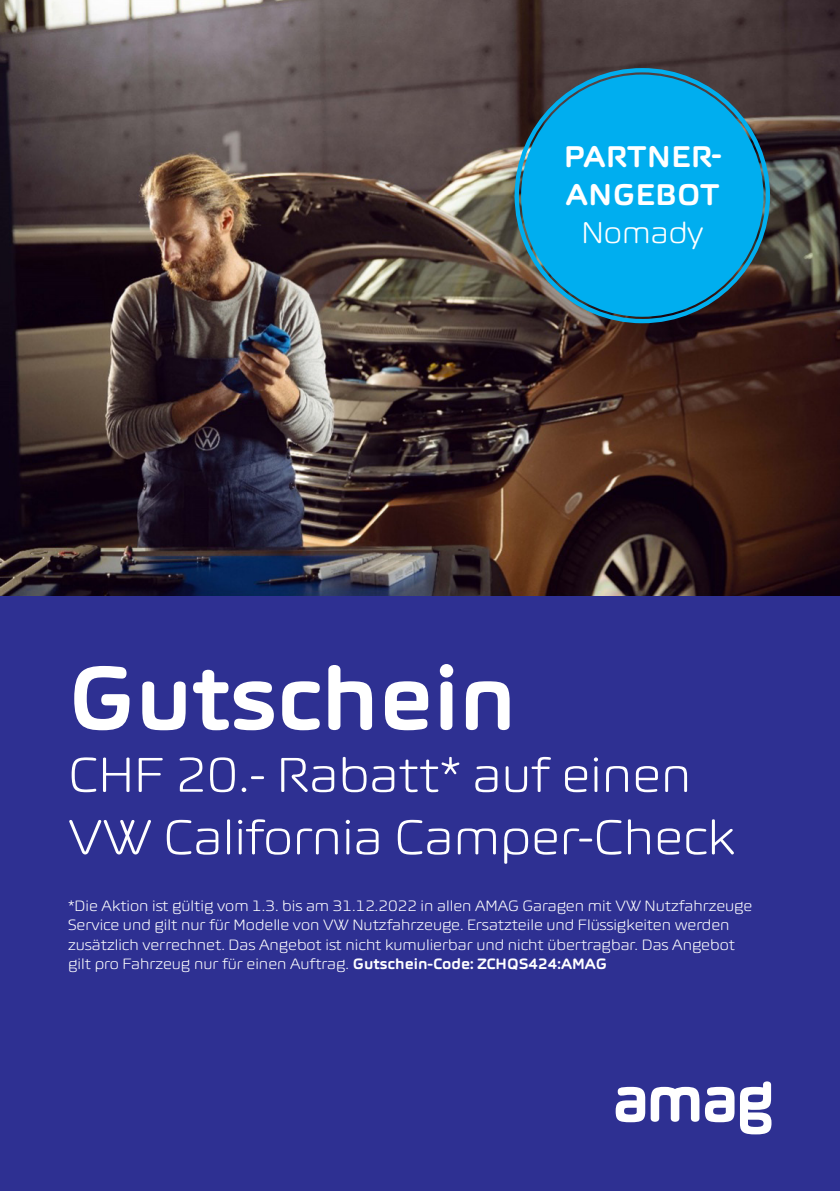
<style>
.page{position:relative;width:840px;height:1191px;background:#fff}
.page>*{position:absolute;margin:0;border:0;box-sizing:border-box;transform-origin:0 0}
.t1{font:700 96px "AMAG Display";color:#fff}
.t2{font:300 52px/62.4px "AMAG Display";color:#fff}
.t3{font:700 32px/38.4px "AMAG Display";letter-spacing:.015em;color:#fff}
.t4{font:300 32px "AMAG Display";color:#fff}
.t5{font:300 16px/19.2px "AMAG Display";color:#fff}
.s1{font-weight:700}
</style>
<div class="page">
<div style="left:0;top:584px;width:839px;height:607px;background:#2e3092"></div>
<img style="left:0;top:0;width:839px;height:595px">
<svg style="left:615px;top:1081px;width:156px;height:53px"></svg>
<div style="left:521px;top:75px;width:242px;height:242px;background:#00aeef;border-radius:50%"></div>
<h3 class="t3" style="left:563px;top:137px;width:159px">PARTNER-<br>ANGEBOT</h3>
<h3 class="t4" style="left:581px;top:214px;width:124px">Nomady</h3>
<h1 class="t1" style="left:68px;top:643px;width:449px">Gutschein</h1>
<h2 class="t2" style="left:68px;top:742px;width:667px">CHF 20.- Rabatt* auf einen<br>VW California Camper-Check</h2>
<p class="t5" style="left:68px;top:896px;width:685px">*Die Aktion ist gültig vom 1.3. bis am 31.12.2022 in allen AMAG Garagen mit VW Nutzfahrzeuge Service und gilt nur für Modelle von VW Nutzfahrzeuge. Ersatzteile und Flüssigkeiten werden zusätzlich verrechnet. Das Angebot ist nicht kumulierbar und nicht übertragbar. Das Angebot gilt pro Fahrzeug nur für einen Auftrag. <span class="s1">Gutschein-Code: ZCHQS424:AMAG</span></p>
</div>
